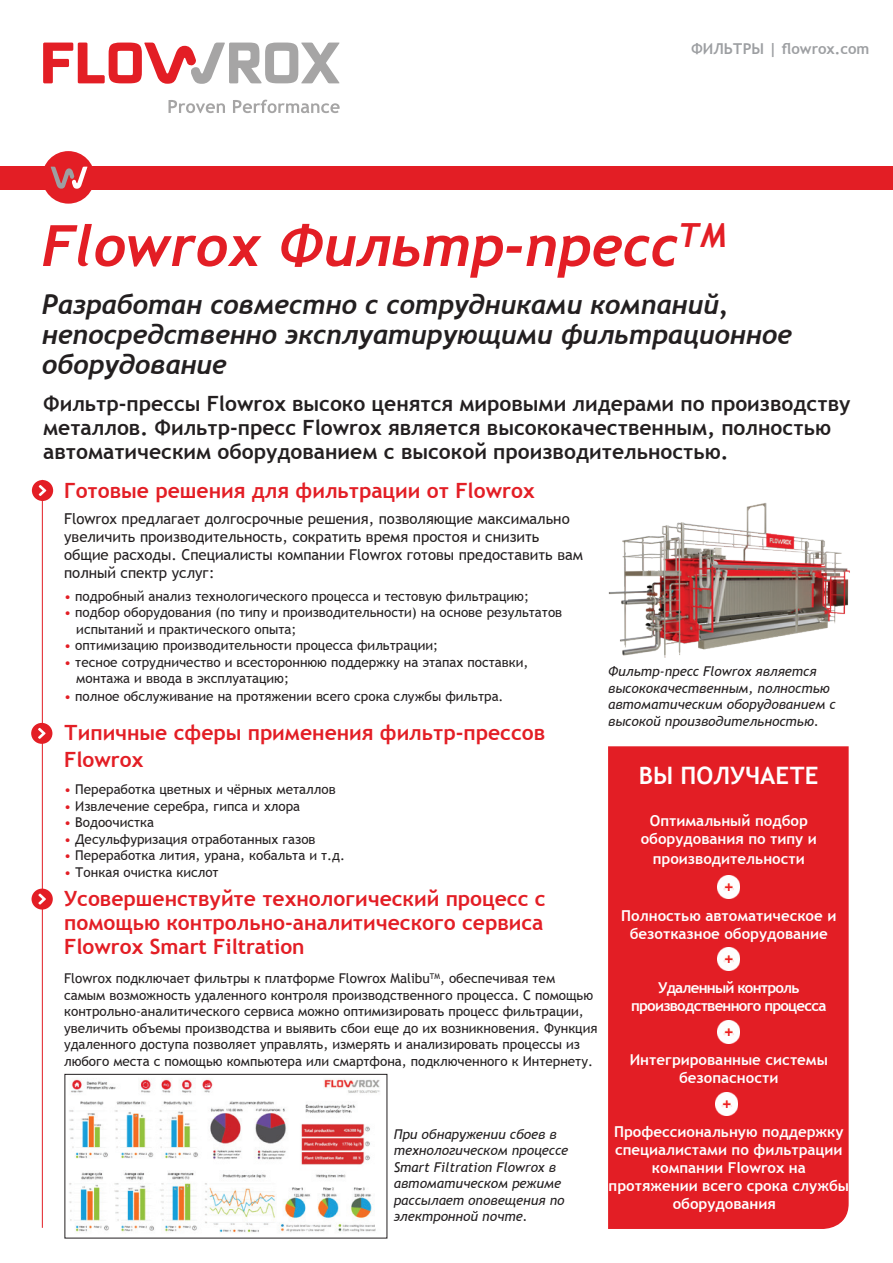
<style>
.page{position:relative;width:893px;height:1263px;background:#fff}
.page>*{position:absolute;margin:0;border:0;box-sizing:border-box;transform-origin:0 0}
.t1{font:italic 700 57px "Trebuchet";color:#e31e25}
.t2{font:italic 700 27px/30px "Trebuchet";color:#231f20}
.t3{font:700 24px "Trebuchet MS";color:#fff}
.t4{font:700 21px/24px "Trebuchet MS";color:#231f20}
.t5{font:700 21px/24px "Trebuchet MS";color:#e31e25}
.t6{font:700 15px/18px "Trebuchet MS";color:#fff;text-align:center}
.t7{font:15px/18px "Trebuchet MS";color:#231f20}
.t8{font:700 15px/18px "Trebuchet MS";letter-spacing:-.05em;color:#fff;text-align:center}
.t9{font:700 15px "Trebuchet MS";color:#9d9fa2}
.t10{font:13.5px/16.5px "Trebuchet MS";color:#231f20}
.t11{font:italic 13.5px/16.5px "Trebuchet MS";color:#231f20}
.s1{color:#e31e25}
</style>
<div class="page">
<div style="left:608px;top:746px;width:241px;height:483px;background:#e31e25"></div>
<hr style="left:42px;top:480px;width:1px;height:748px;background:#e31e25">
<div style="left:32px;top:480px;width:21px;height:21px;background:#e31e25;border-radius:50%"></div>
<svg style="left:39px;top:485px;width:7px;height:11px"></svg>
<div style="left:0;top:166px;width:893px;height:23px;background:#e31e25"></div>
<div style="left:42px;top:151px;width:53px;height:53px;background:#e31e25;border-radius:50%"></div>
<svg style="left:51px;top:167px;width:37px;height:22px"></svg>
<div style="left:32px;top:888px;width:21px;height:21px;background:#e31e25;border-radius:50%"></div>
<svg style="left:38px;top:894px;width:8px;height:10px"></svg>
<img style="left:717px;top:948px;width:22px;height:23px">
<img style="left:717px;top:1020px;width:22px;height:23px">
<svg style="left:43px;top:43px;width:297px;height:41px"></svg>
<svg style="left:168px;top:100px;width:172px;height:13px"></svg>
<img style="left:717px;top:876px;width:22px;height:23px">
<img style="left:716px;top:1092px;width:22px;height:23px">
<img style="left:608px;top:503px;width:242px;height:155px">
<img style="left:69px;top:1078px;width:311px;height:155px">
<div style="left:65px;top:1074px;width:322px;height:164px;border:1px solid #231f20"></div>
<div style="left:31px;top:723px;width:21px;height:21px;background:#e31e25;border-radius:50%"></div>
<svg style="left:38px;top:728px;width:8px;height:11px"></svg>
<p class="t9" style="left:691px;top:39px;width:180px">ФИЛЬТРЫ | flowrox.com</p>
<h1 class="t1" style="left:42px;top:209px;width:686px">Flowrox Фильтр-пресс<sup>TM</sup></h1>
<h2 class="t2" style="left:42px;top:289px;width:751px">Разработан совместно с сотрудниками компаний, непосредственно эксплуатирующими фильтрационное оборудование</h2>
<h3 class="t4" style="left:43px;top:392px;width:809px">Фильтр-прессы Flowrox высоко ценятся мировыми лидерами по производству металлов. Фильтр-пресс Flowrox является высококачественным, полностью автоматическим оборудованием с высокой производительностью.</h3>
<h3 class="t5" style="left:64px;top:478px;width:472px">Готовые решения для фильтрации от Flowrox</h3>
<p class="t7" style="left:64px;top:510px;width:520px">Flowrox предлагает долгосрочные решения, позволяющие максимально увеличить производительность, сократить время простоя и снизить общие расходы. Специалисты компании Flowrox готовы предоставить вам полный спектр услуг:</p>
<p class="t10" style="left:64px;top:587px;width:466px"><span class="s1">•</span> подробный анализ технологического процесса и тестовую фильтрацию;</p>
<p class="t10" style="left:76px;top:604px;width:487px;text-indent:-12px"><span class="s1">•</span> подбор оборудования (по типу и производительности) на основе результатов испытаний и практического опыта;</p>
<p class="t10" style="left:64px;top:637px;width:376px"><span class="s1">•</span> оптимизацию производительности процесса фильтрации;</p>
<p class="t10" style="left:76px;top:653px;width:454px;text-indent:-12px"><span class="s1">•</span> тесное сотрудничество и всестороннюю поддержку на этапах поставки, монтажа и ввода в эксплуатацию;</p>
<p class="t10" style="left:64px;top:688px;width:441px"><span class="s1">•</span> полное обслуживание на протяжении всего срока службы фильтра.</p>
<h3 class="t5" style="left:64px;top:719px;width:483px;line-height:27px">Типичные сферы применения фильтр-прессов<br>Flowrox</h3>
<p class="t10" style="left:64px;top:781px;width:273px"><span class="s1">•</span> Переработка цветных и чёрных металлов</p>
<p class="t10" style="left:64px;top:797px;width:238px"><span class="s1">•</span> Извлечение серебра, гипса и хлора</p>
<p class="t10" style="left:64px;top:814px;width:91px"><span class="s1">•</span> Водоочистка</p>
<p class="t10" style="left:64px;top:830px;width:253px"><span class="s1">•</span> Десульфуризация отработанных газов</p>
<p class="t10" style="left:64px;top:847px;width:282px"><span class="s1">•</span> Переработка лития, урана, кобальта и т.д.</p>
<p class="t10" style="left:64px;top:863px;width:156px"><span class="s1">•</span> Тонкая очистка кислот</p>
<h3 class="t5" style="left:64px;top:887px;width:483px;text-align:justify">Усовершенствуйте технологический процесс с помощью контрольно-аналитического сервиса Flowrox Smart Filtration</h3>
<p class="t10" style="left:64px;top:970px;width:535px">Flowrox подключает фильтры к платформе Flowrox Malibu<sup>TM</sup>, обеспечивая тем самым возможность удаленного контроля производственного процесса. С помощью контрольно-аналитического сервиса можно оптимизировать процесс фильтрации, увеличить объемы производства и выявить сбои еще до их возникновения. Функция удаленного доступа позволяет управлять, измерять и анализировать процессы из любого места с помощью компьютера или смартфона, подключенного к Интернету.</p>
<p class="t11" style="left:608px;top:663px;width:229px">Фильтр-пресс Flowrox является высококачественным, полностью автоматическим оборудованием с высокой производительностью.</p>
<h3 class="t3" style="left:639px;top:761px;width:181px">ВЫ ПОЛУЧАЕТЕ</h3>
<p class="t6" style="left:641px;top:812px;width:178px">Оптимальный подбор оборудования по типу и</p>
<p class="t6" style="left:653px;top:849px;width:154px">производительности</p>
<p class="t6" style="left:621px;top:906px;width:217px">Полностью автоматическое и безотказное оборудование</p>
<p class="t8" style="left:631px;top:978px;width:197px">Удаленный контроль производственного процесса</p>
<p class="t6" style="left:630px;top:1050px;width:200px">Интегрированные системы безопасности</p>
<p class="t11" style="left:394px;top:1126px;width:176px">При обнаружении сбоев в технологическом процессе<br>Smart Filtration Flowrox в автоматическом режиме рассылает оповещения по электронной почте.</p>
<p class="t6" style="left:614px;top:1122px;width:231px">Профессиональную поддержку</p>
<p class="t6" style="left:615px;top:1140px;width:229px">специалистами по фильтрации</p>
<p class="t6" style="left:652px;top:1158px;width:155px">компании Flowrox на</p>
<p class="t6" style="left:609px;top:1176px;width:242px">протяжении всего срока службы</p>
<p class="t6" style="left:673px;top:1194px;width:105px">оборудования</p>
</div>
